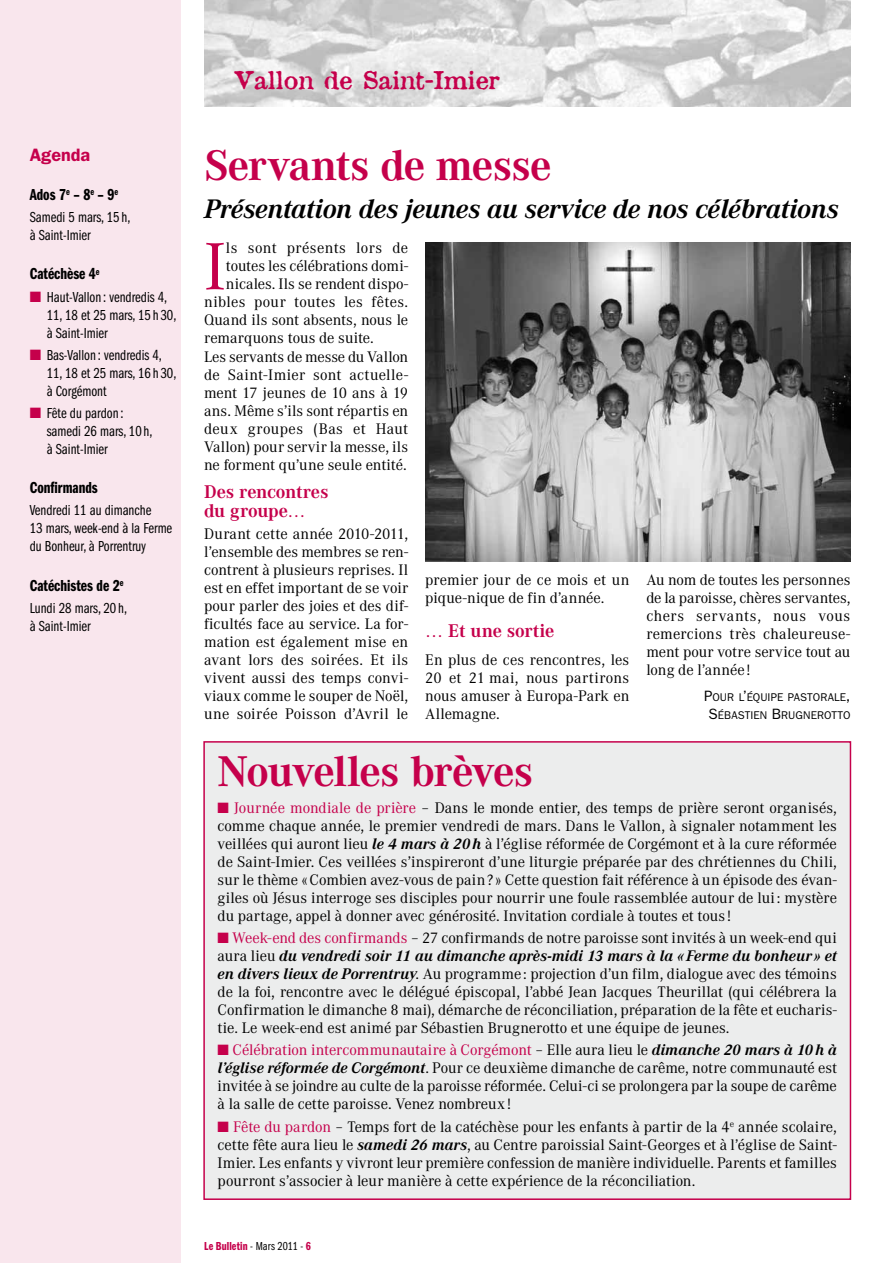
<style>
.page{position:relative;width:893px;height:1263px;background:#fff}
.page>*{position:absolute;margin:0;border:0;box-sizing:border-box;transform-origin:0 0}
.t1{font:65.7px "Corporate ABQ";color:#c5004b}
.t2{font:700 42px "Corporate ABQ";letter-spacing:-.03em;color:#c5004b}
.t3{font:italic 700 26.25px "Corporate ABQ";letter-spacing:-.015em;color:#000}
.t4{font:24px "Attic";color:#c5004b}
.t5{font:700 18px/19.5px "Corporate ABQ";letter-spacing:-.005em;color:#c5004b}
.t6{font:600 18px "Franklin Gothic";color:#c5004b}
.t7{font:16.5px "Franklin Gothic Demi Cmpr";color:#000}
.t8{font:15px/18px "Corporate ABQ";letter-spacing:.005em;color:#000;text-align:justify}
.t9{font:15px/18px "Franklin Gothic Book Cmpr";color:#000}
.t10{font:15px "Corporate ABQ";letter-spacing:.035em;color:#000}
.t11{font:15px "Corporate ABQ";letter-spacing:.025em;color:#000}
.t12{font:12px "Franklin Gothic Demi Cmpr";letter-spacing:.015em;color:#c5004b}
.t13{font:11.25px/18px "Franklin Gothic";letter-spacing:.005em;color:#000;text-align:center}
.s1{color:#c5004b}
.s2{font-size:15px}
.s3{font-weight:700;font-style:italic}
.s4{font-family:"Franklin Gothic Book Cmpr";color:#000}
</style>
<div class="page">
<div style="left:0;top:0;width:181px;height:1263px;background:#f9e6ed"></div>
<img style="left:204px;top:0;width:646px;height:106px">
<img style="left:425px;top:242px;width:425px;height:319px">
<div style="left:204px;top:742px;width:646px;height:457px;background:#eceded"></div>
<div style="left:203px;top:741px;width:648px;height:459px;border:2px solid #c5004b"></div>
<p class="t6" style="left:30px;top:144px;width:62px">Agenda</p>
<p class="t7" style="left:30px;top:186px;width:90px">Ados 7<sup>e</sup> – 8<sup>e</sup> – 9<sup>e</sup></p>
<p class="t9" style="left:30px;top:209px;width:102px">Samedi 5 mars, 15 h, à Saint-Imier</p>
<p class="t7" style="left:30px;top:265px;width:71px">Catéchèse 4<sup>e</sup></p>
<p class="t9" style="left:47px;top:288px;width:131px;text-indent:-17px"><span class="s1">■</span> Haut-Vallon: vendredis 4,<br>11, 18 et 25 mars, 15 h 30, à Saint-Imier</p>
<p class="t9" style="left:47px;top:346px;width:131px;text-indent:-17px"><span class="s1">■</span> Bas-Vallon: vendredis 4,<br>11, 18 et 25 mars, 16 h 30, à Corgémont</p>
<p class="t9" style="left:47px;top:404px;width:107px;text-indent:-17px"><span class="s1">■</span> Fête du pardon: samedi 26 mars, 10 h, à Saint-Imier</p>
<p class="t7" style="left:30px;top:479px;width:70px">Confirmands</p>
<p class="t9" style="left:30px;top:502px;width:144px">Vendredi 11 au dimanche<br>13 mars, week-end à la Ferme du Bonheur, à Porrentruy</p>
<p class="t7" style="left:30px;top:576px;width:95px">Catéchistes de 2<sup>e</sup></p>
<p class="t9" style="left:30px;top:599px;width:99px">Lundi 28 mars, 20 h, à Saint-Imier</p>
<h3 class="t4" style="left:234px;top:64px;width:267px">Vallon de Saint-Imier</h3>
<h2 class="t2" style="left:204px;top:140px;width:349px">Servants de messe</h2>
<h3 class="t3" style="left:204px;top:193px;width:636px">Présentation des jeunes au service de nos célébrations</h3>
<h1 class="t1" style="left:204px;top:228px;width:23px">I</h1>
<p class="t11" style="left:226px;top:239px;width:184px">ls sont présents lors de</p>
<p class="t8" style="left:226px;top:257px;width:184px">toutes les célébrations domi-</p>
<p class="t8" style="left:226px;top:275px;width:184px">nicales. Ils se rendent dispo-</p>
<p class="t8" style="left:204px;top:293px;width:206px">nibles pour toutes les fêtes.</p>
<p class="t8" style="left:204px;top:311px;width:206px">Quand ils sont absents, nous le</p>
<p class="t8" style="left:204px;top:329px;width:171px">remarquons tous de suite.</p>
<p class="t8" style="left:204px;top:347px;width:206px">Les servants de messe du Vallon</p>
<p class="t8" style="left:204px;top:365px;width:206px">de Saint-Imier sont actuelle-</p>
<p class="t8" style="left:204px;top:383px;width:206px">ment 17 jeunes de 10 ans à 19</p>
<p class="t8" style="left:204px;top:401px;width:206px">ans. Même s’ils sont répartis en</p>
<p class="t10" style="left:204px;top:420px;width:206px">deux groupes (Bas et Haut</p>
<p class="t8" style="left:204px;top:437px;width:206px">Vallon) pour servir la messe, ils</p>
<p class="t8" style="left:204px;top:455px;width:204px">ne forment qu’une seule entité.</p>
<p class="t5" style="left:204px;top:482px;width:126px">Des rencontres du groupe…</p>
<p class="t8" style="left:204px;top:525px;width:206px">Durant cette année 2010-2011, l’ensemble des membres se ren&shy;contrent à plusieurs reprises. Il est en effet important de se voir pour parler des joies et des dif&shy;ficultés face au service. La for&shy;mation est également mise en avant lors des soirées. Et ils vivent aussi des temps convi&shy;viaux comme le souper de Noël, une soirée Poisson d’Avril le</p>
<p class="t8" style="left:646px;top:571px;width:206px">Au nom de toutes les personnes de la paroisse, chères servantes, chers servants, nous vous remercions très chaleureuse&shy;ment pour votre service tout au long de l’année !</p>
<p class="t13" style="left:704px;top:689px;width:148px"><span class="s2">P</span>OUR L<span class="s2">’</span>ÉQUIPE PASTORALE<span class="s2">,<br>S</span>ÉBASTIEN <span class="s2">B</span>RUGNEROTTO</p>
<p class="t8" style="left:425px;top:571px;width:206px">premier jour de ce mois et un pique-nique de fin d’année.</p>
<p class="t5" style="left:425px;top:621px;width:131px">… Et une sortie</p>
<p class="t8" style="left:425px;top:651px;width:206px">En plus de ces rencontres, les 20 et 21 mai, nous partirons nous amuser à Europa-Park en Allemagne.</p>
<h2 class="t2" style="left:218px;top:747px;width:317px">Nouvelles brèves</h2>
<p class="t8" style="left:218px;top:799px;width:621px"><span class="s1">■ Journée mondiale de prière</span> – Dans le monde entier, des temps de prière seront organisés, comme chaque année, le premier vendredi de mars. Dans le Vallon, à signaler notamment les veillées qui auront lieu <span class="s3">le 4 mars à 20h</span> à l’église réformée de Corgémont et à la cure réformée de Saint-Imier. Ces veillées s’inspireront d’une liturgie préparée par des chrétiennes du Chili, sur le thème «Combien avez-vous de pain? » Cette question fait référence à un épisode des évan&shy;giles où Jésus interroge ses disciples pour nourrir une foule rassemblée autour de lui: mystère du partage, appel à donner avec générosité. Invitation cordiale à toutes et tous !</p>
<p class="t8" style="left:218px;top:929px;width:621px"><span class="s1">■ Week-end des confirmands</span> – 27 confirmands de notre paroisse sont invités à un week-end qui aura lieu <span class="s3">du vendredi soir 11 au dimanche après-midi 13 mars à la «Ferme du bonheur » et en divers lieux de Porrentruy</span>. Au programme : projection d’un film, dialogue avec des témoins de la foi, rencontre avec le délégué épiscopal, l’abbé Jean Jacques Theurillat (qui célébrera la Confirmation le dimanche 8 mai), démarche de réconciliation, préparation de la fête et eucharis&shy;tie. Le week-end est animé par Sébastien Brugnerotto et une équipe de jeunes.</p>
<p class="t8" style="left:218px;top:1041px;width:621px"><span class="s1">■ Célébration intercommunautaire à Corgémont</span> – Elle aura lieu le <span class="s3">dimanche 20 mars à 10h à l’église réformée de Corgémont</span>. Pour ce deuxième dimanche de carême, notre communauté est invitée à se joindre au culte de la paroisse réformée. Celui-ci se prolongera par la soupe de carême à la salle de cette paroisse. Venez nombreux!</p>
<p class="t8" style="left:218px;top:1118px;width:621px"><span class="s1">■ Fête du pardon</span> – Temps fort de la catéchèse pour les enfants à partir de la 4<sup>e</sup> année scolaire, cette fête aura lieu le <span class="s3">samedi 26 mars</span>, au Centre paroissial Saint-Georges et à l’église de Saint-Imier. Les enfants y vivront leur première confession de manière individuelle. Parents et familles pourront s’associer à leur manière à cette expérience de la réconciliation.</p>
<p class="t12" style="left:204px;top:1239px;width:108px">Le Bulletin <span class="s4">- Mars 2011 -</span> 6</p>
</div>
